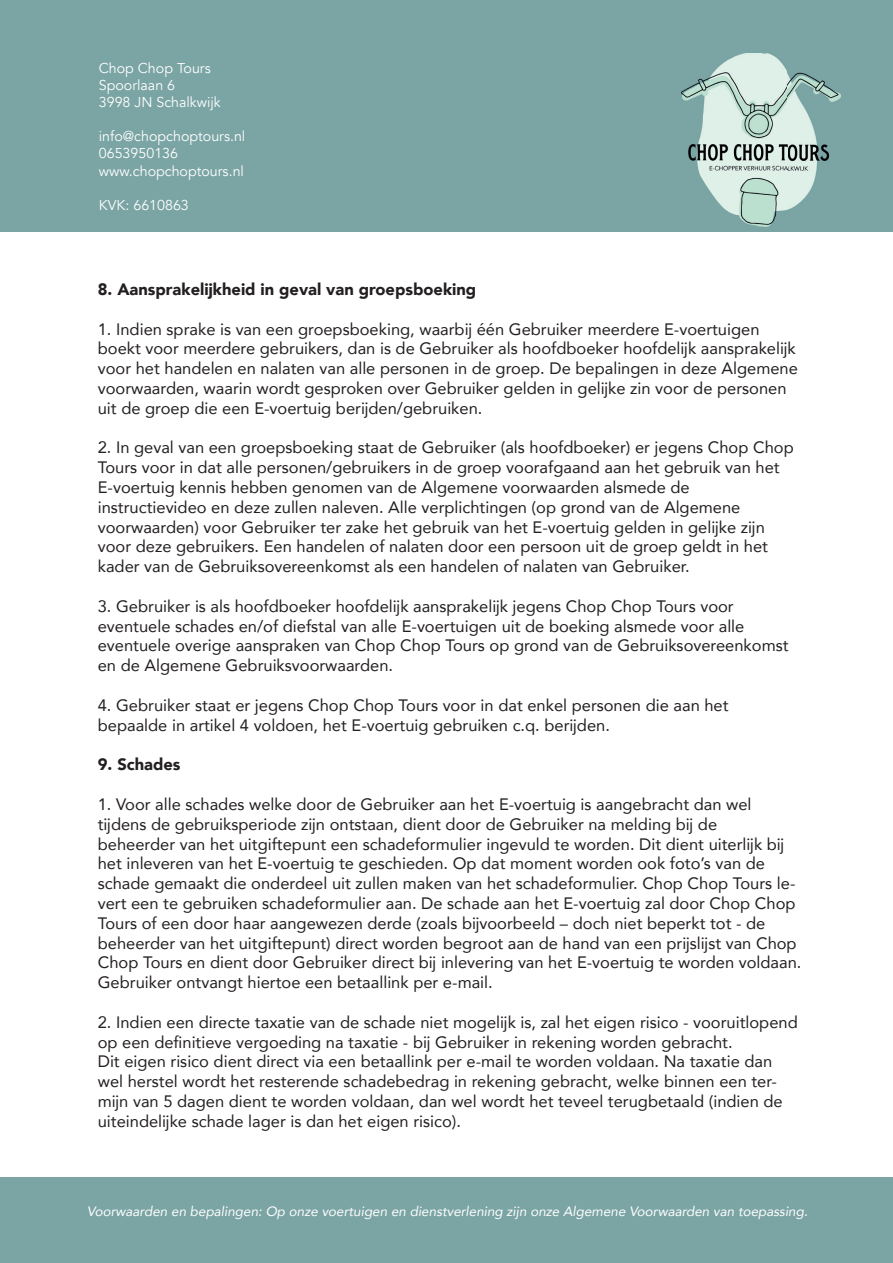
<style>
.page{position:relative;width:893px;height:1263px;background:#fff}
.page>*{position:absolute;margin:0;border:0;box-sizing:border-box;transform-origin:0 0}
.t1{font:16.5px/19.8px "Avenir";color:#231f20}
.t2{font:900 16.5px "Avenir";color:#231f20}
.t3{font:14.25px/17.1px "Avenir";color:#fff}
.t4{font:italic 13.5px "Avenir";color:#fff}
</style>
<div class="page">
<div style="left:0;top:1178px;width:893px;height:85px;background:#7ba4a4"></div>
<div style="left:0;top:0;width:893px;height:232px;background:#7ba4a4"></div>
<img style="left:681px;top:53px;width:159px;height:173px">
<p class="t3" style="left:99px;top:60px;width:123px">Chop Chop Tours<br>Spoorlaan 6<br>3998 JN Schalkwijk</p>
<p class="t3" style="left:99px;top:128px;width:148px">info@chopchoptours.nl<br>0653950136 www.chopchoptours.nl</p>
<p class="t3" style="left:99px;top:197px;width:92px">KVK: 6610863</p>
<p class="t2" style="left:98px;top:275px;width:380px">8. Aansprakelĳkheid in geval van groepsboeking</p>
<p class="t1" style="left:98px;top:319px;width:702px">1. Indien sprake is van een groepsboeking, waarbĳ één Gebruiker meerdere E-voertuigen boekt voor meerdere gebruikers, dan is de Gebruiker als hoofdboeker hoofdelĳk aansprakelĳk voor het handelen en nalaten van alle personen in de groep. De bepalingen in deze Algemene voorwaarden, waarin wordt gesproken over Gebruiker gelden in gelĳke zin voor de personen uit de groep die een E-voertuig berĳden/gebruiken.</p>
<p class="t1" style="left:98px;top:437px;width:697px">2. In geval van een groepsboeking staat de Gebruiker (als hoofdboeker) er jegens Chop Chop Tours voor in dat alle personen/gebruikers in de groep voorafgaand aan het gebruik van het E-voertuig kennis hebben genomen van de Algemene voorwaarden alsmede de instructievideo en deze zullen naleven. Alle verplichtingen (op grond van de Algemene voorwaarden) voor Gebruiker ter zake het gebruik van het E-voertuig gelden in gelĳke zĳn voor deze gebruikers. Een handelen of nalaten door een persoon uit de groep geldt in het kader van de Gebruiksovereenkomst als een handelen of nalaten van Gebruiker.</p>
<p class="t1" style="left:98px;top:596px;width:692px">3. Gebruiker is als hoofdboeker hoofdelĳk aansprakelĳk jegens Chop Chop Tours voor eventuele schades en/of diefstal van alle E-voertuigen uit de boeking alsmede voor alle eventuele overige aanspraken van Chop Chop Tours op grond van de Gebruiksovereenkomst en de Algemene Gebruiksvoorwaarden.</p>
<p class="t1" style="left:98px;top:695px;width:632px">4. Gebruiker staat er jegens Chop Chop Tours voor in dat enkel personen die aan het bepaalde in artikel 4 voldoen, het E-voertuig gebruiken c.q. berĳden.</p>
<p class="t2" style="left:98px;top:750px;width:84px">9. Schades</p>
<p class="t1" style="left:98px;top:794px;width:705px">1. Voor alle schades welke door de Gebruiker aan het E-voertuig is aangebracht dan wel tĳdens de gebruiksperiode zĳn ontstaan, dient door de Gebruiker na melding bĳ de<br>beheerder van het uitgiftepunt een schadeformulier ingevuld te worden. Dit dient uiterlĳk bĳ het inleveren van het E-voertuig te geschieden. Op dat moment worden ook foto’s van de schade gemaakt die onderdeel uit zullen maken van het schadeformulier. Chop Chop Tours le&shy;vert een te gebruiken schadeformulier aan. De schade aan het E-voertuig zal door Chop Chop Tours of een door haar aangewezen derde (zoals bĳvoorbeeld – doch niet beperkt tot - de beheerder van het uitgiftepunt) direct worden begroot aan de hand van een prĳslĳst van Chop Chop Tours en dient door Gebruiker direct bĳ inlevering van het E-voertuig te worden voldaan.<br>Gebruiker ontvangt hiertoe een betaallink per e-mail.</p>
<p class="t1" style="left:98px;top:1012px;width:701px">2. Indien een directe taxatie van de schade niet mogelĳk is, zal het eigen risico - vooruitlopend op een definitieve vergoeding na taxatie - bĳ Gebruiker in rekening worden gebracht.<br>Dit eigen risico dient direct via een betaallink per e-mail te worden voldaan. Na taxatie dan wel herstel wordt het resterende schadebedrag in rekening gebracht, welke binnen een ter&shy;mĳn van 5 dagen dient te worden voldaan, dan wel wordt het teveel terugbetaald (indien de uiteindelĳke schade lager is dan het eigen risico).</p>
<p class="t4" style="left:87px;top:1203px;width:722px">Voorwaarden en bepalingen: Op onze voertuigen en dienstverlening zijn onze Algemene Voorwaarden van toepassing.</p>
</div>
